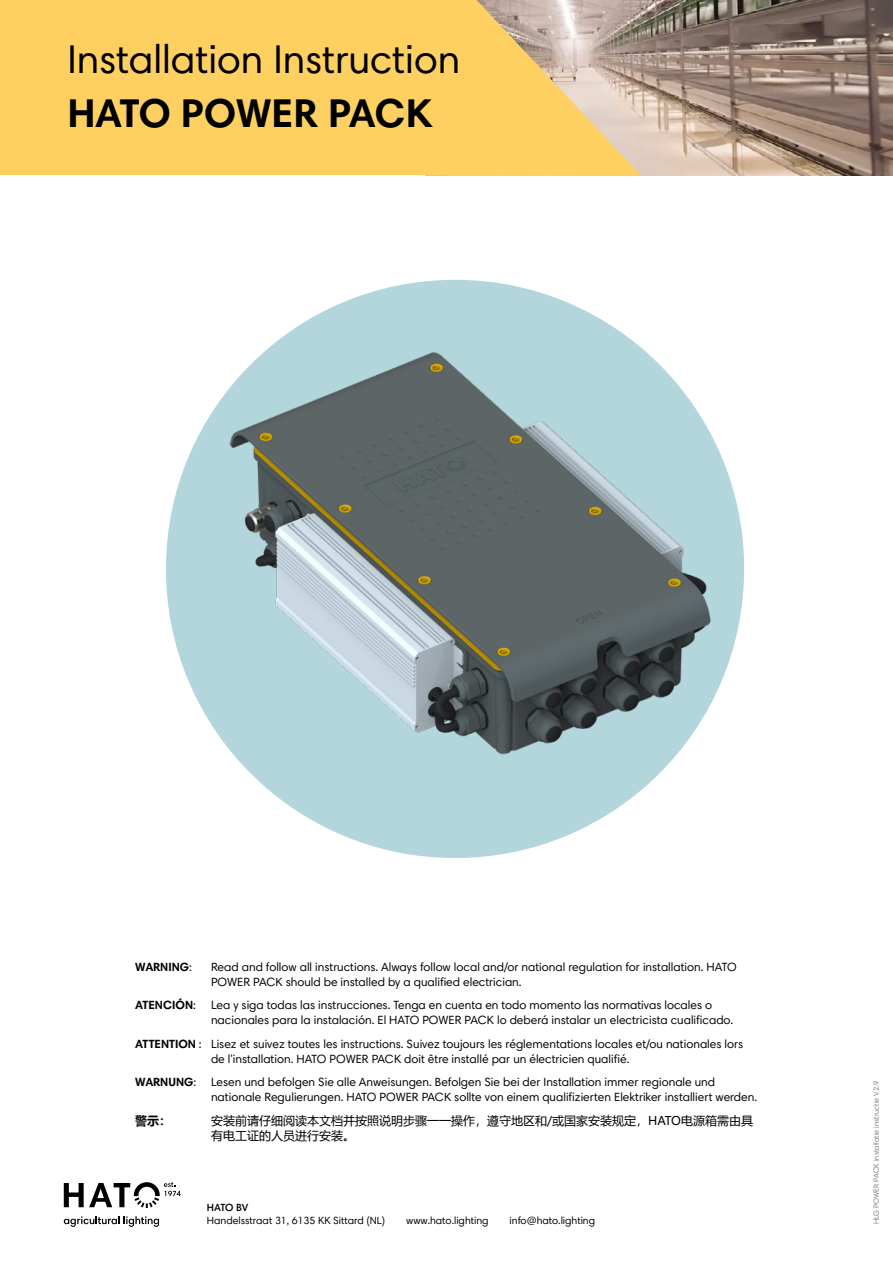
<style>
.page{position:relative;width:893px;height:1263px;background:#fff}
.page>*{position:absolute;margin:0;border:0;box-sizing:border-box;transform-origin:0 0}
.t1{font:40.5px "Harmonia Sans Std";color:#000}
.t2{font:700 40.5px "Harmonia Sans Std";letter-spacing:-.005em;color:#000}
.t3{font:300 15px "Harmonia Sans Std";color:#000}
.t4{font:12px/15px "Harmonia Sans Std";color:#000}
.t5{font:12px/15px "Microsoft Ya Hei UI";color:#000}
.t6{font:700 12px "Harmonia Sans Std";color:#000}
.t7{font:700 12px "Microsoft Ya Hei UI";color:#000}
.t8{font:10.5px "Harmonia Sans Std";color:#000}
.t9{font:600 10.5px "Harmonia Sans Std";letter-spacing:-.02em;color:#000}
.t10{font:7.5px "Harmonia Sans Std";color:#7e8077}
.s1{font-weight:400}
</style>
<div class="page">
<svg style="left:64px;top:1216px;width:95px;height:11px"></svg>
<svg style="left:64px;top:1182px;width:117px;height:26px"></svg>
<img style="left:641px;top:0;width:252px;height:175px">
<svg style="left:0;top:0;width:641px;height:175px;background:#f7cd6b"></svg>
<div style="left:166px;top:280px;width:578px;height:578px;background:#b2d6db;border-radius:50%"></div>
<img style="left:220px;top:347px;width:503px;height:412px">
<p class="t1" style="left:67px;top:34px;width:394px">Installation Instruction</p>
<p class="t2" style="left:67px;top:87px;width:366px">HATO POWER PACK</p>
<p class="t3" style="left:64px;top:61px;width:140px">Installation instruction</p>
<p class="t6" style="left:135px;top:959px;width:58px">WARNING<span class="s1">:</span></p>
<p class="t6" style="left:135px;top:998px;width:62px">ATENCIÓN<span class="s1">:</span></p>
<p class="t6" style="left:135px;top:1036px;width:68px">ATTENTION <span class="s1">:</span></p>
<p class="t6" style="left:135px;top:1075px;width:62px">WARNUNG<span class="s1">:</span></p>
<p class="t7" style="left:135px;top:1112px;width:37px">警示：</p>
<p class="t4" style="left:211px;top:959px;width:527px">Read and follow all instructions. Always follow local and/or national regulation for installation. HATO<br>POWER PACK should be installed by a qualified electrician.</p>
<p class="t4" style="left:211px;top:998px;width:524px">Lea y siga todas las instrucciones. Tenga en cuenta en todo momento las normativas locales o nacionales para la instalación. El HATO POWER PACK lo deberá instalar un electricista cualificado.</p>
<p class="t4" style="left:211px;top:1036px;width:534px">Lisez et suivez toutes les instructions. Suivez toujours les réglementations locales et/ou nationales lors de l'installation. HATO POWER PACK doit être installé par un électricien qualifié.</p>
<p class="t4" style="left:211px;top:1075px;width:548px">Lesen und befolgen Sie alle Anweisungen. Befolgen Sie bei der Installation immer regionale und nationale Regulierungen. HATO POWER PACK sollte von einem qualifizierten Elektriker installiert werden.</p>
<p class="t5" style="left:211px;top:1113px;width:543px">安装前请仔细阅读本文档并按照说明步骤一一操作，遵守地区和/或国家安装规定，HATO电源箱需由具有电工证的人员进行安装。</p>
<p class="t9" style="left:207px;top:1201px;width:43px">HATO BV</p>
<p class="t8" style="left:207px;top:1213px;width:180px">Handelsstraat 31, 6135 KK Sittard (NL)</p>
<p class="t8" style="left:406px;top:1213px;width:84px">www.hato.lighting</p>
<p class="t8" style="left:510px;top:1213px;width:87px">info@hato.lighting</p>
<p class="t10" style="left:872px;top:1224px;width:145px;rotate:-90deg">HLG POWER PACK installatie instructie V2.9</p>
</div>
